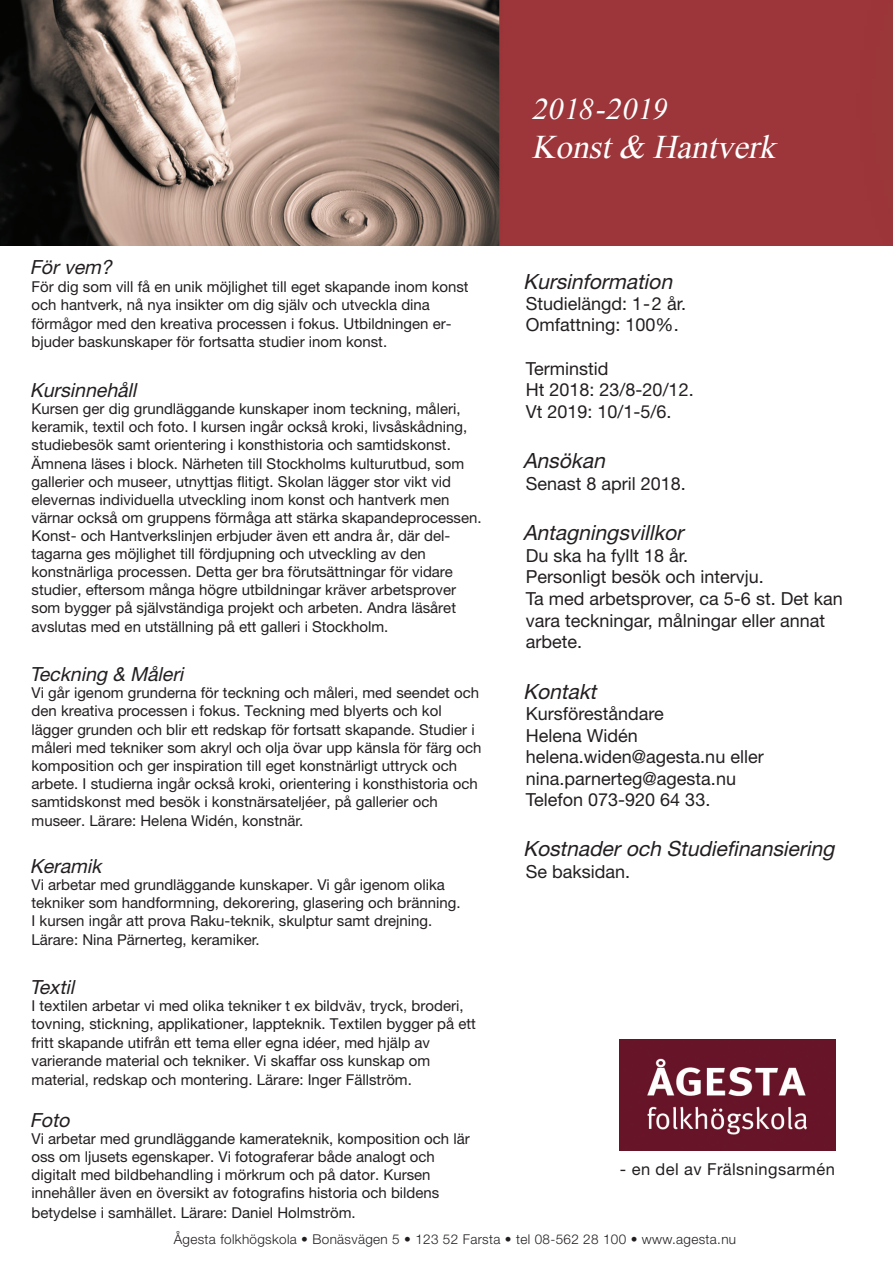
<style>
.page{position:relative;width:893px;height:1263px;background:#fff}
.page>*{position:absolute;margin:0;border:0;box-sizing:border-box;transform-origin:0 0}
.t1{font:italic 33px "Times New Roman";color:#fff}
.t2{font:italic 30px "Times New Roman";color:#fff}
.t3{font:italic 21px "Helvetica Neue LT Std";color:#231f20}
.t4{font:italic 19.5px "Helvetica Neue LT Std";color:#231f20}
.t5{font:18px/21.6px "Helvetica Neue LT Std";color:#231f20}
.t6{font:16.5px "Helvetica Neue LT Std";letter-spacing:.025em;color:#231f20}
.t7{font:15px/18.1px "Helvetica Neue LT Std";color:#231f20}
.t8{font:300 13.5px "Helvetica Neue LT Std";letter-spacing:.025em;color:#231f20}
.s1{font-style:inherit}
</style>
<div class="page">
<img style="left:0;top:0;width:893px;height:245px">
<img style="left:619px;top:1039px;width:216px;height:111px">
<h3 class="t4" style="left:30px;top:255px;width:88px">Förvem?</h3>
<p class="t7" style="left:32px;top:277px;width:439px">För dig som vill få en unik möjlighet till eget skapande inom konst och hantverk, nå nya insikter om dig själv och utveckla dina förmågor med den kreativa processen i fokus. Utbildningen er&shy;bjuder baskunskaper för fortsatta studier inom konst.</p>
<h3 class="t4" style="left:30px;top:379px;width:113px">Kursinnehåll</h3>
<p class="t7" style="left:32px;top:400px;width:452px">Kursen ger dig grundläggande kunskaper inom teckning, måleri, keramik, textil och foto. I kursen ingår också kroki, livsåskådning, studiebesök samt orientering i konsthistoria och samtidskonst.<br>Ämnena läses i block. Närheten till Stockholms kulturutbud, som gallerier och museer, utnyttjas flitigt. Skolan lägger stor vikt vid elevernas individuella utveckling inom konst och hantverk men värnar också om gruppens förmåga att stärka skapandeprocessen.<br>Konst- och Hantverkslinjen erbjuder även ett andra år, där del&shy;tagarna ges möjlighet till fördjupning och utveckling av den konstnärliga processen. Detta ger bra förutsättningar för vidare studier, eftersom många högre utbildningar kräver arbetsprover som bygger på självständiga projekt och arbeten. Andra läsåret avslutas med en utställning på ett galleri i Stockholm.</p>
<h3 class="t4" style="left:30px;top:663px;width:160px">Teckning &amp; Måleri</h3>
<p class="t7" style="left:32px;top:684px;width:451px">Vi går igenom grunderna för teckning och måleri, med seendet och den kreativa processen i fokus. Teckning med blyerts och kol lägger grunden och blir ett redskap för fortsatt skapande. Studier i måleri med tekniker som akryl och olja övar upp känsla för färg och komposition och ger inspiration till eget konstnärligt uttryck och arbete. I studierna ingår också kroki, orientering i konsthistoria och samtidskonst med besök i konstnärsateljéer, på gallerier och museer. Lärare: Helena Widén, konstnär.</p>
<h3 class="t4" style="left:30px;top:855px;width:78px">Keramik</h3>
<p class="t7" style="left:32px;top:875px;width:430px">Vi arbetar med grundläggande kunskaper. Vi går igenom olika tekniker som handformning, dekorering, glasering och bränning.<br>I kursen ingår att prova Raku-teknik, skulptur samt drejning.<br>Lärare: Nina Pärnerteg, keramiker.</p>
<h3 class="t4" style="left:30px;top:975px;width:51px">Textil</h3>
<p class="t7" style="left:32px;top:996px;width:446px">I textilen arbetar vi med olika tekniker t ex bildväv, tryck, broderi, tovning, stickning, applikationer, lappteknik. Textilen bygger på ett fritt skapande utifrån ett tema eller egna idéer, med hjälp av varierande material och tekniker. Vi skaffar oss kunskap om material, redskap och montering. Lärare: Inger Fällström.</p>
<h3 class="t4" style="left:30px;top:1108px;width:46px">Foto</h3>
<p class="t7" style="left:32px;top:1129px;width:440px">Vi arbetar med grundläggande kamerateknik, komposition och lär oss om ljusets egenskaper. Vi fotograferar både analogt och digitalt med bildbehandling i mörkrum och på dator. Kursen innehåller även en översikt av fotografins historia och bildens betydelse i samhället. Lärare: Daniel Holmström.</p>
<h2 class="t2" style="left:531px;top:88px;width:137px">201<span class="s1">8</span> -201<span class="s1">9</span></h2>
<h1 class="t1" style="left:531px;top:125px;width:255px">Konst&amp; Hantverk</h1>
<h3 class="t3" style="left:523px;top:269px;width:156px">Kursinformation</h3>
<p class="t5" style="left:526px;top:293px;width:162px;line-height:21px">Studielängd: 1-2 år.<br>Omfattning: 100%.</p>
<p class="t5" style="left:526px;top:357px;width:169px">Terminstid<br>Ht 2018: 23/8-20/12.<br>Vt 2019: 10/1-5/6.</p>
<h3 class="t3" style="left:523px;top:448px;width:88px">Ansökan</h3>
<p class="t5" style="left:526px;top:472px;width:162px">Senast 8 april 2018.</p>
<h3 class="t3" style="left:523px;top:520px;width:167px">Antagningsvillkor</h3>
<p class="t5" style="left:526px;top:544px;width:318px">Du ska ha fyllt 18 år.<br>Personligt besök och intervju.<br>Ta med arbetsprover, ca 5-6 st. Det kan vara teckningar, målningar eller annat arbete.</p>
<h3 class="t3" style="left:523px;top:679px;width:80px">Kontakt</h3>
<p class="t5" style="left:526px;top:703px;width:239px">Kursföreståndare<br>Helena Widén helena.widen@agesta.nu eller nina.parnerteg@agesta.nu<br>Telefon 073-920 64 33.</p>
<h3 class="t3" style="left:523px;top:836px;width:318px">Kostnaderoch Studiefinansiering</h3>
<p class="t5" style="left:526px;top:860px;width:106px">Se baksidan.</p>
<p class="t6" style="left:620px;top:1159px;width:216px">- en del av Frälsningsarmén</p>
<p class="t8" style="left:174px;top:1231px;width:564px">Ågesta folkhögskola • Bonäsvägen 5 • 123 52 Farsta • tel 08-562 28 100 • www.agesta.nu</p>
</div>
